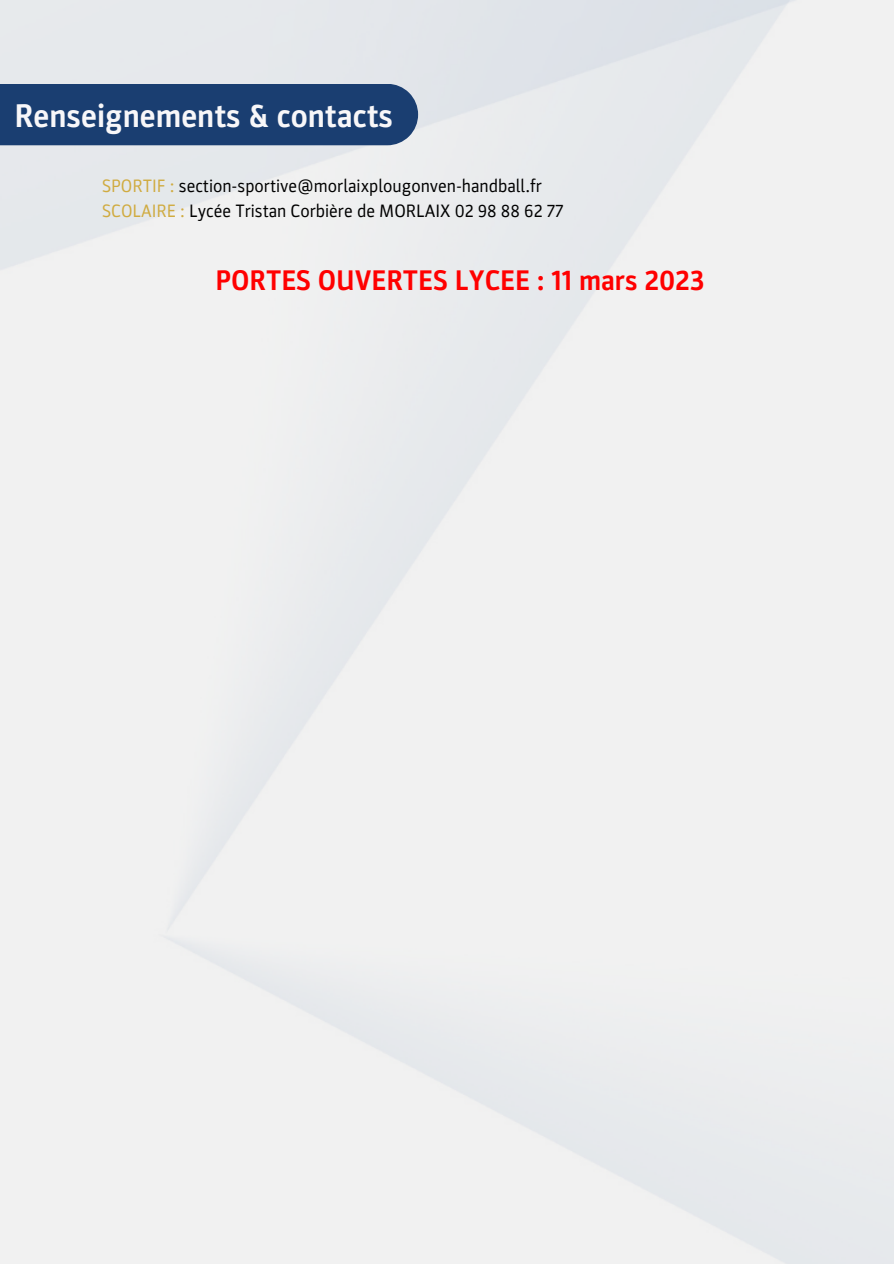
<style>
.page{position:relative;width:894px;height:1264px;background:#fff}
.page>*{position:absolute;margin:0;border:0;box-sizing:border-box;transform-origin:0 0}
.t1{font:700 33px "Parka";color:#f8f7f9}
.t2{font:700 28.5px "Parka";color:#f00}
.t3{font:18px/24.8px "Parka";color:#000}
.s1{color:#d0ab40}
</style>
<div class="page">
<div style="left:0;top:84px;width:418px;height:61px;background:#1a3e71"></div>
<h1 class="t1" style="left:15px;top:96px;width:380px">Renseignements &amp; contacts</h1>
<p class="t3" style="left:102px;top:174px;width:463px"><span class="s1">SPORTIF :</span> section-sportive@morlaixplougonven-handball.fr<br><span class="s1">SCOLAIRE :</span> Lycée Tristan Corbière de MORLAIX 02 98 88 62 77</p>
<h2 class="t2" style="left:215px;top:264px;width:490px">PORTES OUVERTES LYCEE : 11 mars 2023</h2>
</div>
